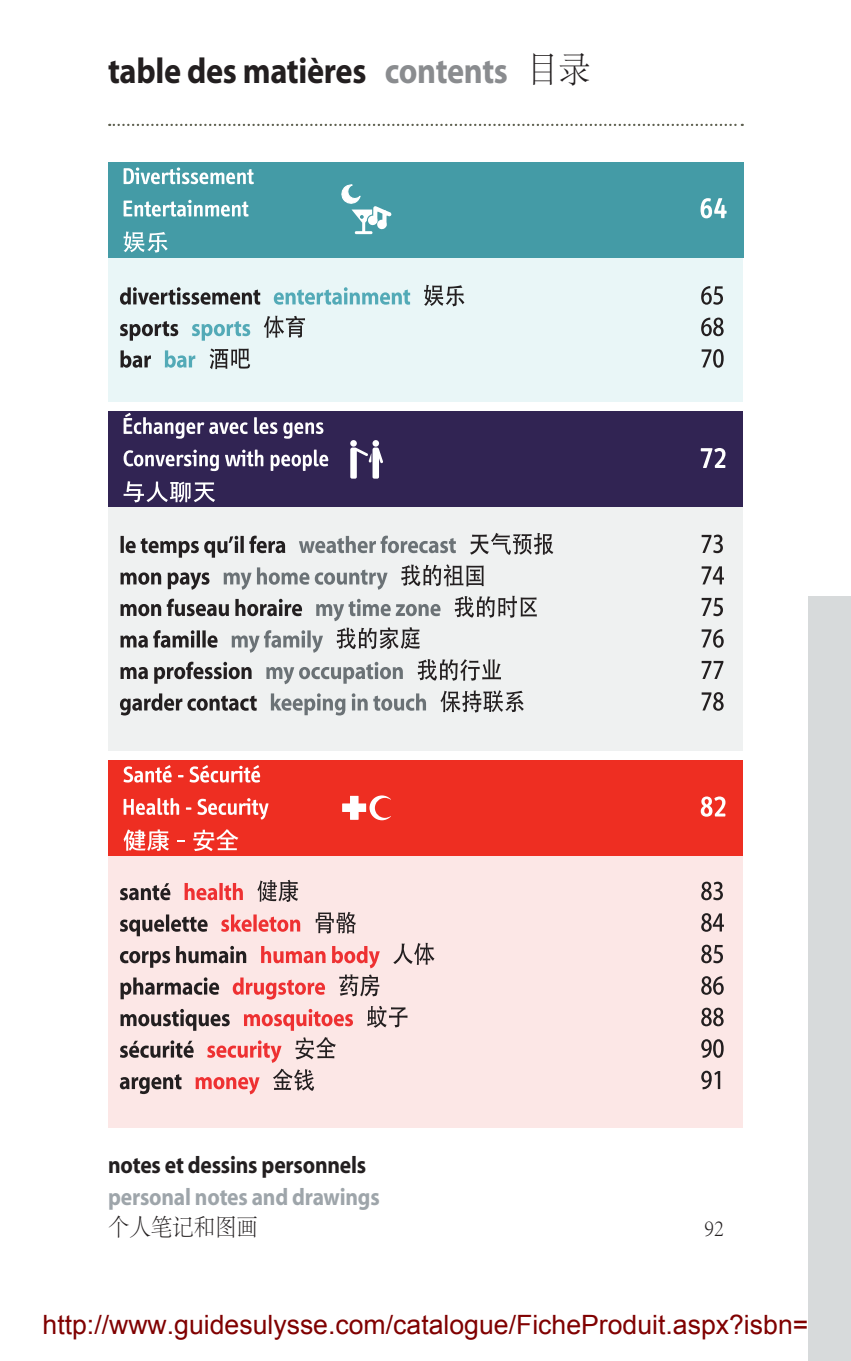
<style>
.page{position:relative;width:851px;height:1361px;background:#fff}
.page>*{position:absolute;margin:0;border:0;box-sizing:border-box;transform-origin:0 0}
.t1{font:700 36px "Myriad";letter-spacing:-.01em;color:#231f20;scale:.9 1}
.t2{font:26.7px "Arial";color:#800000}
.t3{font:700 24px "Myriad";letter-spacing:-.01em;color:#231f20;scale:.9 1}
.t4{font:700 24px "Myriad";letter-spacing:-.01em;color:#9ea5aa;scale:.9 1}
.t5{font:300 24px "Adobe Song Std";letter-spacing:-.01em;color:#231f20;scale:.9 1}
.s1{color:#8a8c8f}
.s2{font-family:"Adobe Song Std";font-weight:300}
</style>
<div class="page">
<div style="left:807px;top:596px;width:43px;height:765px;background:#d7dadb"></div>
<svg style="left:109px;top:124px;width:628px;height:2px"></svg>
<div style="left:108px;top:223px;width:635px;height:179px;background:#e9f6f7"></div>
<div style="left:108px;top:162px;width:635px;height:95px;background:#449ba6"></div>
<svg style="left:124px;top:167px;width:130px;height:17px"></svg>
<svg style="left:124px;top:200px;width:124px;height:17px"></svg>
<svg style="left:124px;top:231px;width:44px;height:22px"></svg>
<svg style="left:700px;top:198px;width:26px;height:20px"></svg>
<svg style="left:341px;top:184px;width:50px;height:50px"></svg>
<div style="left:108px;top:467px;width:635px;height:283px;background:#eff1f1"></div>
<div style="left:108px;top:412px;width:635px;height:95px;background:#312453"></div>
<svg style="left:124px;top:413px;width:124px;height:26px"></svg>
<svg style="left:254px;top:417px;width:23px;height:17px"></svg>
<svg style="left:283px;top:422px;width:40px;height:17px"></svg>
<svg style="left:124px;top:450px;width:95px;height:21px"></svg>
<svg style="left:225px;top:449px;width:38px;height:17px"></svg>
<svg style="left:270px;top:449px;width:58px;height:22px"></svg>
<svg style="left:124px;top:481px;width:91px;height:21px"></svg>
<svg style="left:700px;top:448px;width:25px;height:20px"></svg>
<svg style="left:350px;top:440px;width:33px;height:39px"></svg>
<div style="left:108px;top:822px;width:635px;height:306px;background:#fce7e6"></div>
<div style="left:108px;top:760px;width:635px;height:95px;background:#ee2e22"></div>
<svg style="left:123px;top:765px;width:49px;height:17px"></svg>
<svg style="left:189px;top:765px;width:71px;height:17px"></svg>
<svg style="left:124px;top:798px;width:55px;height:17px"></svg>
<svg style="left:186px;top:807px;width:5px;height:3px"></svg>
<svg style="left:197px;top:798px;width:71px;height:21px"></svg>
<svg style="left:124px;top:829px;width:45px;height:22px"></svg>
<svg style="left:177px;top:840px;width:7px;height:2px"></svg>
<svg style="left:193px;top:829px;width:45px;height:22px"></svg>
<svg style="left:700px;top:796px;width:25px;height:20px"></svg>
<svg style="left:342px;top:795px;width:49px;height:25px"></svg>
<svg style="left:120px;top:883px;width:50px;height:17px"></svg>
<svg style="left:184px;top:883px;width:59px;height:17px"></svg>
<svg style="left:257px;top:880px;width:465px;height:22px"></svg>
<svg style="left:120px;top:914px;width:87px;height:22px"></svg>
<svg style="left:221px;top:914px;width:79px;height:18px"></svg>
<svg style="left:315px;top:912px;width:408px;height:21px"></svg>
<svg style="left:120px;top:946px;width:126px;height:22px"></svg>
<svg style="left:261px;top:946px;width:119px;height:22px"></svg>
<svg style="left:393px;top:943px;width:329px;height:22px"></svg>
<svg style="left:120px;top:977px;width:99px;height:22px"></svg>
<svg style="left:233px;top:977px;width:92px;height:22px"></svg>
<svg style="left:339px;top:974px;width:384px;height:22px"></svg>
<svg style="left:120px;top:1009px;width:110px;height:22px"></svg>
<svg style="left:244px;top:1009px;width:109px;height:22px"></svg>
<svg style="left:367px;top:1006px;width:356px;height:21px"></svg>
<svg style="left:120px;top:1037px;width:603px;height:57px"></svg>
<svg style="left:120px;top:535px;width:165px;height:23px"></svg>
<svg style="left:299px;top:535px;width:157px;height:18px"></svg>
<svg style="left:470px;top:533px;width:252px;height:22px"></svg>
<svg style="left:120px;top:572px;width:89px;height:18px"></svg>
<svg style="left:224px;top:567px;width:163px;height:23px"></svg>
<svg style="left:401px;top:564px;width:322px;height:22px"></svg>
<svg style="left:120px;top:598px;width:182px;height:18px"></svg>
<svg style="left:316px;top:599px;width:124px;height:22px"></svg>
<svg style="left:454px;top:596px;width:268px;height:22px"></svg>
<svg style="left:120px;top:630px;width:97px;height:18px"></svg>
<svg style="left:232px;top:630px;width:91px;height:23px"></svg>
<svg style="left:336px;top:627px;width:387px;height:22px"></svg>
<svg style="left:120px;top:661px;width:131px;height:23px"></svg>
<svg style="left:266px;top:662px;width:137px;height:22px"></svg>
<svg style="left:417px;top:659px;width:306px;height:22px"></svg>
<svg style="left:120px;top:693px;width:137px;height:22px"></svg>
<svg style="left:271px;top:693px;width:155px;height:22px"></svg>
<svg style="left:440px;top:690px;width:283px;height:22px"></svg>
<svg style="left:120px;top:287px;width:140px;height:18px"></svg>
<svg style="left:274px;top:287px;width:136px;height:18px"></svg>
<svg style="left:424px;top:285px;width:298px;height:21px"></svg>
<svg style="left:120px;top:321px;width:58px;height:20px"></svg>
<svg style="left:192px;top:321px;width:58px;height:20px"></svg>
<svg style="left:264px;top:316px;width:459px;height:22px"></svg>
<svg style="left:120px;top:350px;width:31px;height:18px"></svg>
<svg style="left:165px;top:350px;width:30px;height:18px"></svg>
<svg style="left:210px;top:348px;width:513px;height:21px"></svg>
<h1 class="t1" style="left:108px;top:52px;width:538px">table des matières <span class="s1">contents</span> <span class="s2">目录</span></h1>
<p class="t3" style="left:108px;top:1152px;width:288px">notes et dessins personnels</p>
<p class="t4" style="left:108px;top:1184px;width:303px">personal notes and drawings</p>
<p class="t5" style="left:108px;top:1214px;width:168px">个人笔记和图画</p>
<p class="t5" style="left:704px;top:1214px;width:23px">92</p>
<p class="t2" style="left:43px;top:1307px;width:767px">http://www.guidesulysse.com/catalogue/FicheProduit.aspx?isbn=</p>
</div>
